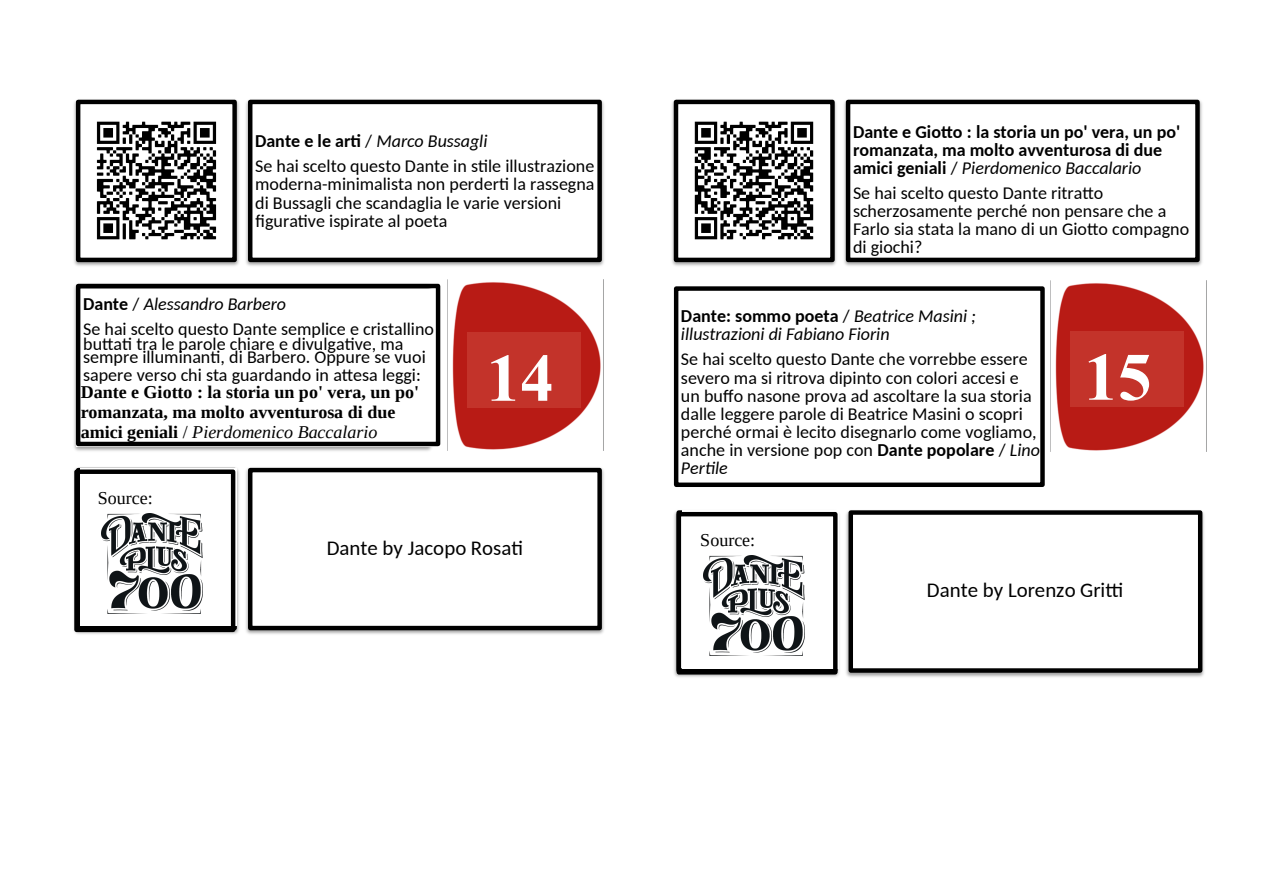
<style>
.page{position:relative;width:1263px;height:893px;background:#fff}
.page>*{position:absolute;margin:0;border:0;box-sizing:border-box;transform-origin:0 0}
.t1{font:700 67.65px "Times New Roman";color:#fff}
.t2{font:20.85px "Carlito";color:#000}
.t3{font:18px/18px "Carlito";color:#000}
.t4{font:700 18px/20px "Liberation Serif";color:#000}
.t5{font:700 18px/18.1px "Carlito";letter-spacing:.005em;color:#000}
.t6{font:italic 18px/18px "Carlito";letter-spacing:-.005em;color:#000}
.t7{font:18px "Liberation Serif";color:#000}
.s1{font-weight:700}
.s2{font-style:italic}
.s3{font-weight:400}
.s4{font-weight:400;font-style:italic}
.s5{font-weight:700;font-style:normal}
.s6{font-style:normal}
</style>
<div class="page">
<img style="left:74px;top:99px;width:530px;height:167px">
<img style="left:240px;top:122px;width:8px;height:125px">
<div style="left:250px;top:102px;width:350px;height:158px;background:#fff"></div>
<div style="left:248px;top:100px;width:354px;height:162px;border:4px solid #000"></div>
<img style="left:81px;top:105px;width:151px;height:152px">
<div style="left:76px;top:100px;width:161px;height:162px;border:4px solid #000"></div>
<img style="left:74px;top:283px;width:361px;height:168px">
<img style="left:74px;top:315px;width:2px;height:108px">
<div style="left:76px;top:289px;width:362px;height:157px;background:#fff"></div>
<div style="left:76px;top:284px;width:364px;height:162px;border:4px solid #000"></div>
<img style="left:447px;top:280px;width:157px;height:170px">
<img style="left:75px;top:467px;width:529px;height:167px">
<div style="left:250px;top:470px;width:350px;height:158px;background:#fff"></div>
<div style="left:248px;top:468px;width:354px;height:162px;border:4px solid #000"></div>
<img style="left:672px;top:99px;width:530px;height:167px">
<img style="left:837px;top:113px;width:365px;height:143px">
<div style="left:848px;top:102px;width:349px;height:158px;background:#fff"></div>
<div style="left:846px;top:100px;width:354px;height:162px;border:4px solid #000"></div>
<img style="left:679px;top:105px;width:151px;height:152px">
<div style="left:674px;top:100px;width:161px;height:162px;border:4px solid #000"></div>
<div style="left:674px;top:286px;width:371px;height:201px;border:4px solid #000"></div>
<img style="left:1050px;top:281px;width:157px;height:170px">
<img style="left:674px;top:511px;width:530px;height:166px">
<div style="left:851px;top:512px;width:349px;height:158px;background:#fff"></div>
<div style="left:848px;top:510px;width:354px;height:163px;border:4px solid #000"></div>
<div style="left:1070px;top:331px;width:113px;height:76px;background:#c3332a"></div>
<div style="left:467px;top:332px;width:114px;height:76px;background:#c3332a"></div>
<div style="left:80px;top:468px;width:157px;height:158px;background:#fff"></div>
<div style="left:74px;top:469px;width:161px;height:163px;border:4px solid #000"></div>
<img style="left:101px;top:513px;width:101px;height:100px">
<div style="left:682px;top:510px;width:157px;height:158px;background:#fff"></div>
<div style="left:677px;top:512px;width:160px;height:162px;border:4px solid #000"></div>
<img style="left:703px;top:556px;width:102px;height:100px">
<p class="t3" style="left:255px;top:130px;width:341px;line-height:25.2px"><span class="s1">Dante e le art</span> / <span class="s2">Marco Bussagli<br></span>Se hai scelto questo Dante in stle illustrazione</p>
<p class="t3" style="left:255px;top:177px;width:341px">moderna-minimalista non perdert la rassegna di Bussagli che scandaglia le varie versioni figuratve ispirate al poeta</p>
<p class="t5" style="left:853px;top:124px;width:329px">Dante e Gioto : la storia un po' vera, un po' romanzata, ma molto avventurosa di due amici geniali <span class="s3">/</span> <span class="s4">Pierdomenico Baccalario</span></p>
<p class="t3" style="left:853px;top:186px;width:338px">Se hai scelto questo Dante ritrato scherzosamente perché non pensare che a<br>Farlo sia stata la mano di un Gioto compagno di giochi?</p>
<p class="t3" style="left:83px;top:293px;width:352px;line-height:25.2px"><span class="s1">Dante</span> / <span class="s2">Alessandro Barbero<br></span>Se hai scelto questo Dante semplice e cristallino</p>
<p class="t3" style="left:83px;top:338px;width:344px;line-height:13.6px">butat tra le parole chiare e divulgatve, ma sempre illuminant, di Barbero. Oppure se vuoi</p>
<p class="t3" style="left:83px;top:368px;width:339px">sapere verso chi sta guardando in atesa leggi:</p>
<p class="t4" style="left:81px;top:382px;width:340px">Dante e Giotto : la storia un po' vera, un po' romanzata, ma molto avventurosa di due amici geniali <span class="s3">/</span> <span class="s4">Pierdomenico Baccalario</span></p>
<p class="t7" style="left:98px;top:488px;width:56px">Source:</p>
<p class="t6" style="left:681px;top:308px;width:297px"><span class="s5">Dante: sommo poeta</span> <span class="s6">/</span> Beatrice Masini ; illustrazioni di Fabiano Fiorin</p>
<p class="t3" style="left:681px;top:352px;width:361px">Se hai scelto questo Dante che vorrebbe essere severo ma si ritrova dipinto con colori accesi e un bufo nasone prova ad ascoltare la sua storia dalle leggere parole di Beatrice Masini o scopri perché ormai è lecito disegnarlo come vogliamo, anche in versione pop con <span class="s1">Dante popolare</span> / <span class="s2">Lino Pertle</span></p>
<h1 class="t1" style="left:486px;top:340px;width:69px">14</h1>
<h1 class="t1" style="left:1084px;top:339px;width:69px">15</h1>
<p class="t2" style="left:327px;top:539px;width:198px">Dante by Jacopo Rosat</p>
<p class="t7" style="left:700px;top:530px;width:56px">Source:</p>
<p class="t2" style="left:927px;top:582px;width:198px">Dante by Lorenzo Grit</p>
</div>
